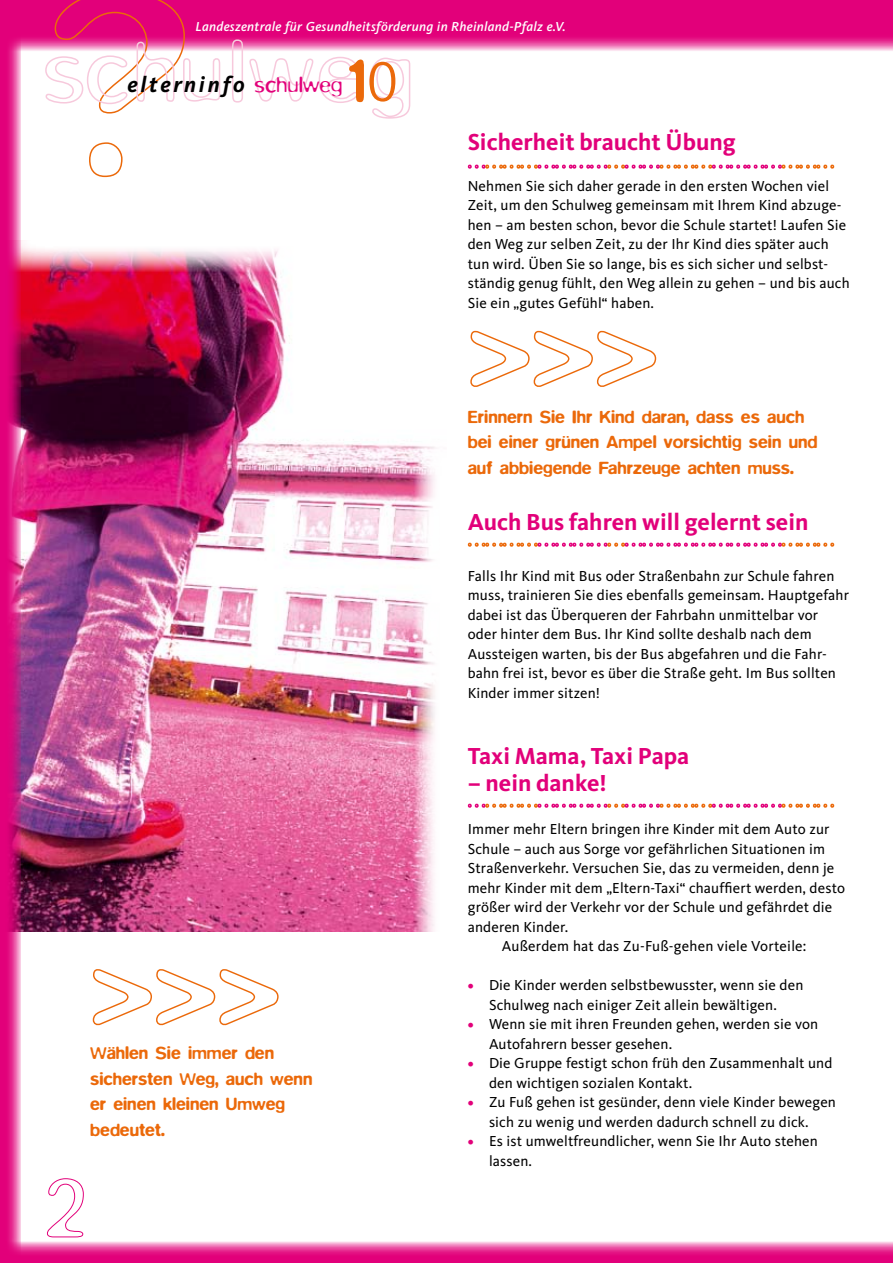
<style>
.page{position:relative;width:893px;height:1263px;background:#fff}
.page>*{position:absolute;margin:0;border:0;box-sizing:border-box;transform-origin:0 0}
.t1{font:300 64.5px "Blur";color:#eb690a}
.t2{font:700 24px "Kievit";color:#e2007a}
.t3{font:italic 700 22.5px "Kievit";letter-spacing:.12em;color:#000}
.t4{font:500 18px/25.5px "Blur";color:#eb690a}
.t5{font:15px/19.5px "Kievit";letter-spacing:.01em;color:#000}
.t6{font:italic 500 13.5px "Kievit";letter-spacing:.02em;color:#fff}
.s1{font-family:"Blur";font-weight:300;font-style:normal;font-size:24px;color:#e2007a}
.s2{font-weight:700;font-size:13.5px;color:#e2007a}
</style>
<div class="page">
<img style="left:21px;top:272px;width:394px;height:660px">
<svg style="left:21px;top:1242px;width:872px;height:21px;background:#e73595"></svg>
<svg style="left:415px;top:445px;width:63px;height:487px"></svg>
<svg style="left:21px;top:0;width:872px;height:51px;background:#e41786"></svg>
<img style="left:21px;top:240px;width:257px;height:32px">
<svg style="left:0;top:0;width:21px;height:1263px;background:#de1b84"></svg>
<svg style="left:468px;top:165px;width:366px;height:4px"></svg>
<svg style="left:468px;top:543px;width:366px;height:4px"></svg>
<svg style="left:468px;top:804px;width:366px;height:4px"></svg>
<svg style="left:470px;top:330px;width:187px;height:57px"></svg>
<svg style="left:92px;top:969px;width:187px;height:57px"></svg>
<svg style="left:47px;top:1178px;width:37px;height:60px"></svg>
<svg style="left:44px;top:0;width:177px;height:178px"></svg>
<svg style="left:231px;top:39px;width:131px;height:64px"></svg>
<svg style="left:369px;top:57px;width:42px;height:62px"></svg>
<p class="t6" style="left:196px;top:19px;width:372px">Landeszentrale für Gesundheitsförderung in Rheinland-Pfalz e.V.</p>
<h1 class="t1" style="left:348px;top:45px;width:51px">10</h1>
<h3 class="t3" style="left:128px;top:71px;width:217px">elterninfo <span class="s1">schulweg</span></h3>
<p class="t4" style="left:90px;top:1040px;width:224px">Wählen Sie immer den sichersten Weg, auch wenn er einen kleinen Umweg bedeutet.</p>
<h2 class="t2" style="left:468px;top:128px;width:269px">Sicherheit braucht Übung</h2>
<p class="t5" style="left:468px;top:176px;width:383px">Nehmen Sie sich daher gerade in den ersten Wochen viel Zeit, um den Schulweg gemeinsam mit Ihrem Kind abzuge&shy;hen – am besten schon, bevor die Schule startet! Laufen Sie den Weg zur selben Zeit, zu der Ihr Kind dies später auch tun wird. Üben Sie so lange, bis es sich sicher und selbst&shy;ständig genug fühlt, den Weg allein zu gehen – und bis auch Sie ein „gutes Gefühl“ haben.</p>
<p class="t4" style="left:468px;top:404px;width:351px">Erinnern Sie Ihr Kind daran, dass es auch bei einer grünen Ampel vorsichtig sein und auf abbiegende Fahrzeuge achten muss.</p>
<h2 class="t2" style="left:468px;top:507px;width:342px">Auch Bus fahren will gelernt sein</h2>
<p class="t5" style="left:468px;top:566px;width:383px">Falls Ihr Kind mit Bus oder Straßenbahn zur Schule fahren muss, trainieren Sie dies ebenfalls gemeinsam. Hauptgefahr dabei ist das Überqueren der Fahrbahn unmittelbar vor oder hinter dem Bus. Ihr Kind sollte deshalb nach dem Aussteigen warten, bis der Bus abgefahren und die Fahr&shy;bahn frei ist, bevor es über die Straße geht. Im Bus sollten Kinder immer sitzen!</p>
<h2 class="t2" style="left:468px;top:741px;width:223px">Taxi Mama, Taxi Papa</h2>
<h2 class="t2" style="left:468px;top:768px;width:140px">– nein danke!</h2>
<p class="t5" style="left:468px;top:819px;width:363px">Immer mehr Eltern bringen ihre Kinder mit dem Auto zur</p>
<p class="t5" style="left:468px;top:839px;width:359px">Schule – auch aus Sorge vor gefährlichen Situationen im</p>
<p class="t5" style="left:468px;top:858px;width:368px">Straßenverkehr. Versuchen Sie, das zu vermeiden, denn je</p>
<p class="t5" style="left:468px;top:878px;width:379px">mehr Kinder mit dem „Eltern-Taxi“ chauffiert werden, desto</p>
<p class="t5" style="left:468px;top:897px;width:366px">größer wird der Verkehr vor der Schule und gefährdet die</p>
<p class="t5" style="left:468px;top:917px;width:102px">anderen Kinder.</p>
<p class="t5" style="left:502px;top:936px;width:306px">Außerdem hat das Zu-Fuß-gehen viele Vorteile:</p>
<p class="t5" style="left:468px;top:975px;width:337px;text-align:center"><span class="s2">•</span> Die Kinder werden selbstbewusster, wenn sie den<br>Schulweg nach einiger Zeit allein bewältigen.</p>
<p class="t5" style="left:489px;top:1014px;width:331px;text-indent:-21px"><span class="s2">•</span> Wenn sie mit ihren Freunden gehen, werden sie von<br>Autofahrern besser gesehen.</p>
<p class="t5" style="left:489px;top:1053px;width:345px;text-indent:-21px"><span class="s2">•</span> Die Gruppe festigt schon früh den Zusammenhalt und den wichtigen sozialen Kontakt.</p>
<p class="t5" style="left:468px;top:1092px;width:370px;text-align:center"><span class="s2">•</span> Zu Fuß gehen ist gesünder, denn viele Kinder bewegen sich zu wenig und werden dadurch schnell zu dick.</p>
<p class="t5" style="left:489px;top:1131px;width:330px;text-indent:-21px"><span class="s2">•</span> Es ist umweltfreundlicher, wenn Sie Ihr Auto stehen lassen.</p>
</div>
